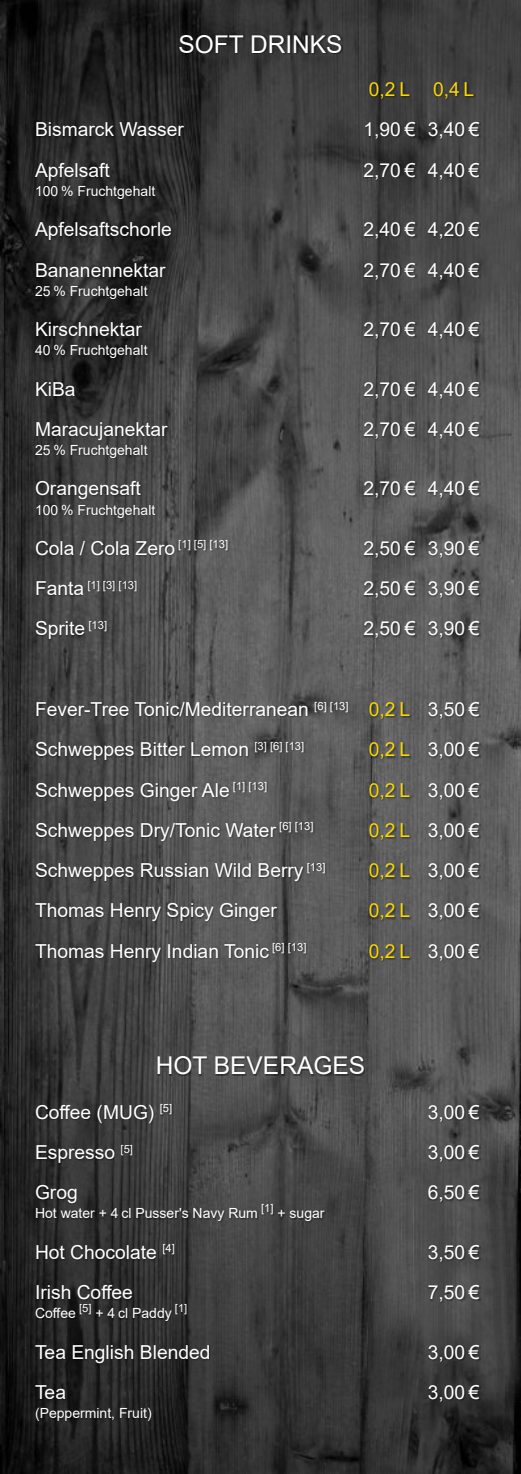
<style>
.page{position:relative;width:521px;height:1474px;background:#fff}
.page>*{position:absolute;margin:0;border:0;box-sizing:border-box;transform-origin:0 0}
.t1{font:24.5px "Arial";color:#fff}
.t2{font:19.25px/40.2px "Arial";color:#fff}
.t3{font:19.25px/40.2px "Arial";color:#f9d800;text-align:justify}
.t4{font:14px "Arial";color:#fff}
.t5{font:11.2px "Arial";color:#fff}
.s1{font-size:19.25px}
</style>
<div class="page">
<img style="left:0;top:0;width:521px;height:1473px">
<img style="left:35px;top:123px;width:314px;height:1298px">
<img style="left:364px;top:82px;width:52px;height:879px">
<img style="left:428px;top:82px;width:52px;height:1320px">
<img style="left:179px;top:35px;width:163px;height:19px">
<img style="left:158px;top:1056px;width:207px;height:19px">
<p class="t1" style="left:178px;top:35px;width:166px">SOFT DRINKS</p>
<p class="t2" style="left:35px;top:111px;width:151px">Bismarck Wasser<br>Apfelsaft</p>
<p class="t4" style="left:35px;top:186px;width:122px">100 % Fruchtgehalt</p>
<p class="t2" style="left:35px;top:211px;width:138px">Apfelsaftschorle<br>Bananennektar</p>
<p class="t4" style="left:35px;top:285px;width:114px">25 % Fruchtgehalt</p>
<p class="t2" style="left:35px;top:311px;width:108px">Kirschnektar</p>
<p class="t4" style="left:35px;top:345px;width:114px">40 % Fruchtgehalt</p>
<p class="t2" style="left:35px;top:370px;width:134px">KiBa<br>Maracujanektar</p>
<p class="t4" style="left:35px;top:445px;width:114px">25 % Fruchtgehalt</p>
<p class="t2" style="left:35px;top:470px;width:107px">Orangensaft</p>
<p class="t4" style="left:35px;top:504px;width:122px">100 % Fruchtgehalt</p>
<p class="t2" style="left:35px;top:530px;width:195px">Cola / Cola Zero <sup>[1]</sup> <sup>[5]</sup> <sup>[13]</sup></p>
<p class="t5" style="left:35px;top:580px;width:104px"><span class="s1">Fanta</span> [1] [3] [13]</p>
<p class="t2" style="left:35px;top:610px;width:74px">Sprite <sup>[13]</sup></p>
<p class="t3" style="left:369px;top:71px;width:43px">0,2 L</p>
<p class="t2" style="left:363px;top:111px;width:54px">1,90 €<br>2,70 €</p>
<p class="t3" style="left:433px;top:71px;width:43px">0,4 L</p>
<p class="t2" style="left:428px;top:111px;width:54px">3,40 €<br>4,40 €</p>
<p class="t2" style="left:363px;top:211px;width:54px">2,40 €<br>2,70 €</p>
<p class="t2" style="left:428px;top:211px;width:54px">4,20 €<br>4,40 €</p>
<p class="t2" style="left:363px;top:311px;width:54px">2,70 €</p>
<p class="t2" style="left:428px;top:311px;width:54px">4,40 €</p>
<p class="t2" style="left:363px;top:370px;width:54px">2,70 €<br>2,70 €</p>
<p class="t2" style="left:428px;top:370px;width:54px">4,40 €<br>4,40 €</p>
<p class="t2" style="left:363px;top:470px;width:54px">2,70 €</p>
<p class="t2" style="left:428px;top:470px;width:54px">4,40 €</p>
<p class="t2" style="left:363px;top:530px;width:54px;text-align:justify">2,50 € 2,50 € 2,50 €</p>
<p class="t2" style="left:428px;top:530px;width:54px;text-align:justify">3,90 € 3,90 € 3,90 €</p>
<p class="t2" style="left:35px;top:691px;width:315px">Fever-Tree Tonic/Mediterranean <sup>[6]</sup> <sup>[13] </sup>Schweppes Bitter Lemon <sup>[3]</sup> <sup>[6]</sup> <sup>[13] </sup>Schweppes Ginger Ale <sup>[1]</sup> <sup>[13] </sup>Schweppes Dry/Tonic Water <sup>[6]</sup> <sup>[13] </sup>Schweppes Russian Wild Berry <sup>[13] </sup>Thomas Henry Spicy Ginger Thomas Henry Indian Tonic <sup>[6]</sup> <sup>[13]</sup></p>
<p class="t3" style="left:369px;top:691px;width:43px">0,2 L 0,2 L 0,2 L 0,2 L 0,2 L 0,2 L 0,2 L</p>
<p class="t2" style="left:428px;top:691px;width:54px;text-align:justify">3,50 € 3,00 € 3,00 € 3,00 € 3,00 € 3,00 € 3,00 €</p>
<p class="t1" style="left:156px;top:1056px;width:211px">HOT BEVERAGES</p>
<p class="t2" style="left:35px;top:1093px;width:139px">Coffee (MUG) <sup>[5]<br></sup>Espresso <sup>[5]<br></sup>Grog</p>
<p class="t4" style="left:35px;top:1208px;width:224px">Hot water + 4 cl Pusser's Navy Rum</p>
<p class="t5" style="left:261px;top:1203px;width:14px">[1]</p>
<p class="t4" style="left:277px;top:1208px;width:49px">+ sugar</p>
<p class="t2" style="left:35px;top:1233px;width:141px">Hot Chocolate <sup>[4]<br></sup>Irish Coffee</p>
<p class="t4" style="left:35px;top:1307px;width:42px">Coffee</p>
<p class="t5" style="left:79px;top:1303px;width:14px">[5]</p>
<p class="t4" style="left:95px;top:1307px;width:78px">+ 4 cl Paddy</p>
<p class="t5" style="left:175px;top:1303px;width:14px">[1]</p>
<p class="t2" style="left:35px;top:1333px;width:177px">Tea English Blended<br>Tea</p>
<p class="t4" style="left:35px;top:1407px;width:118px">(Peppermint, Fruit)</p>
<p class="t2" style="left:428px;top:1093px;width:54px;text-align:justify">3,00 € 3,00 € 6,50 €</p>
<p class="t2" style="left:428px;top:1233px;width:54px">3,50 €<br>7,50 €</p>
<p class="t2" style="left:428px;top:1333px;width:54px">3,00 €<br>3,00 €</p>
</div>
